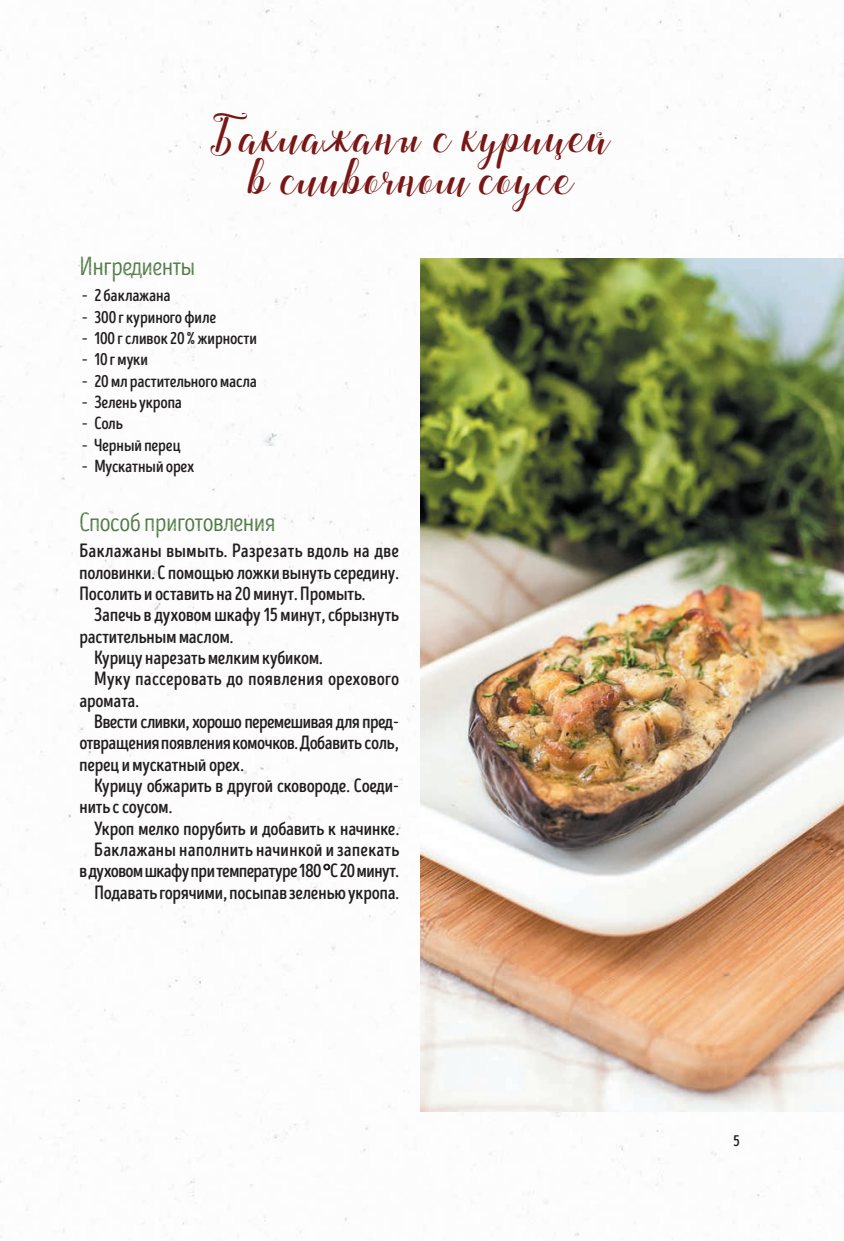
<style>
.page{position:relative;width:844px;height:1241px;background:#fff}
.page>*{position:absolute;margin:0;border:0;box-sizing:border-box;transform-origin:0 0}
.t1{font:38.5px/42px "Regaled CYR";letter-spacing:.02em;color:#781715;text-align:center;scale:1.25 1}
.t2{font:26.25px "Intro Head R H2 Base";letter-spacing:-.01em;color:#3d6d31}
.t3{font:19.25px/21.3px "Intro Head B Base";letter-spacing:-.01em;color:#231f20;text-align:justify}
.t4{font:19.25px "Intro Head B Base";letter-spacing:-.03em;color:#231f20}
.t5{font:19.25px "Intro Head B Base";letter-spacing:.01em;color:#231f20}
.t6{font:19.25px "Intro Head B Base";letter-spacing:.015em;color:#231f20}
.t7{font:17.5px "Intro Head B Base";letter-spacing:-.01em;color:#231f20}
.t8{font:15.75px "Intro Head B Base";color:#231f20}
</style>
<div class="page">
<img style="left:420px;top:258px;width:423px;height:853px">
<svg style="left:323px;top:863px;width:7px;height:7px"></svg>
<h1 class="t1" style="left:211px;top:117px;width:319px">Баклажаны с курицей в сливочном соусе</h1>
<h2 class="t2" style="left:79px;top:252px;width:117px">Ингредиенты</h2>
<p class="t7" style="left:82px;top:285px;width:90px">– 2 баклажана</p>
<p class="t7" style="left:82px;top:306px;width:136px">– 300 г куриного филе</p>
<p class="t7" style="left:82px;top:328px;width:177px">– 100 г сливок 20 % жирности</p>
<p class="t7" style="left:82px;top:349px;width:68px">– 10 г муки</p>
<p class="t7" style="left:82px;top:370px;width:176px">– 20 мл растительного масла</p>
<p class="t7" style="left:82px;top:392px;width:102px">– Зелень укропа</p>
<p class="t7" style="left:82px;top:413px;width:42px">– Соль</p>
<p class="t7" style="left:82px;top:434px;width:100px">– Черный перец</p>
<p class="t7" style="left:82px;top:456px;width:114px">– Мускатный орех</p>
<h2 class="t2" style="left:79px;top:507px;width:197px">Способ приготовления</h2>
<p class="t3" style="left:79px;top:540px;width:321px">Баклажаны вымыть. Разрезать вдоль на две половинки. С помощью ложки вынуть середину.<br>Посолить и оставить на 20 минут. Промыть.</p>
<p class="t3" style="left:94px;top:604px;width:306px">Запечь в духовом шкафу 15 минут, сбрызнуть</p>
<p class="t3" style="left:79px;top:625px;width:155px">растительным маслом.</p>
<p class="t3" style="left:94px;top:646px;width:230px">Курицу нарезать мелким кубиком.</p>
<p class="t5" style="left:94px;top:667px;width:306px">Муку пассеровать до появления орехового</p>
<p class="t3" style="left:79px;top:689px;width:61px">аромата.</p>
<p class="t3" style="left:94px;top:710px;width:306px">Ввести сливки, хорошо перемешивая для пред-</p>
<p class="t3" style="left:79px;top:732px;width:321px">отвращения появления комочков. Добавить соль,</p>
<p class="t3" style="left:79px;top:753px;width:166px">перец и мускатный орех.</p>
<p class="t3" style="left:94px;top:774px;width:306px">Курицу обжарить в другой сковороде. Соеди-</p>
<p class="t3" style="left:79px;top:796px;width:94px">нить с соусом.</p>
<p class="t3" style="left:94px;top:817px;width:306px">Укроп мелко порубить и добавить к начинке.</p>
<p class="t6" style="left:94px;top:838px;width:306px">Баклажаны наполнить начинкой и запекать</p>
<p class="t4" style="left:79px;top:859px;width:321px">в духовом шкафу при температуре 180 С 20 минут.</p>
<p class="t3" style="left:94px;top:881px;width:306px">Подавать горячими, посыпав зеленью укропа.</p>
<p class="t8" style="left:733px;top:1131px;width:8px">5</p>
</div>
